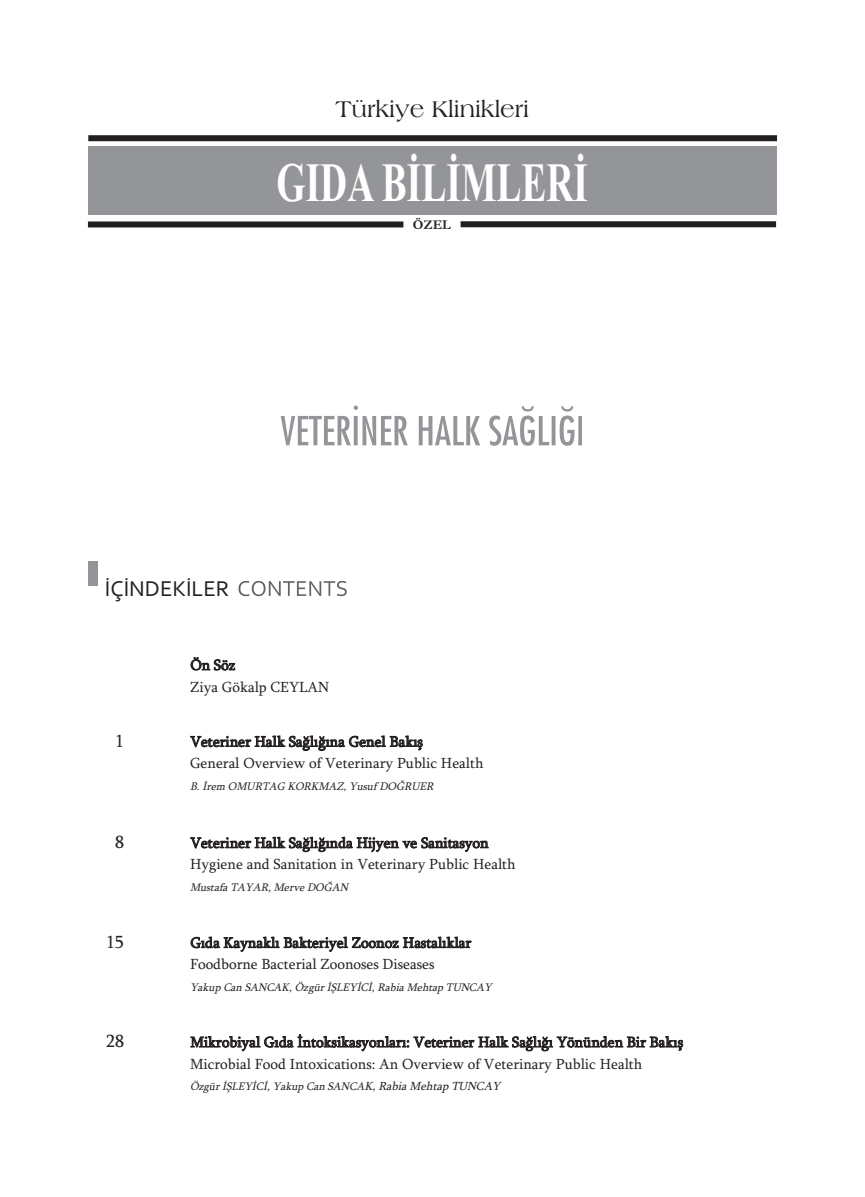
<style>
.page{position:relative;width:865px;height:1197px;background:#fff}
.page>*{position:absolute;margin:0;border:0;box-sizing:border-box;transform-origin:0 0}
.t1{font:700 55.35px "Times New Roman";color:#fff;scale:.68 1}
.t2{font:24px "Americana BT Roman";color:#231f20}
.t3{font:22.5px "Corbel";color:#231f20}
.t4{font:18px "Sylfaen";color:#231f20}
.t5{font:15px/21.6px "Sylfaen";color:#231f20}
.t6{font:700 13.5px "Garamond";color:#231f20}
.t7{font:italic 11.25px "Sylfaen";color:#231f20}
.s1{font-size:12px}
</style>
<div class="page">
<svg style="left:238px;top:581px;width:109px;height:15px"></svg>
<div style="left:88px;top:561px;width:9px;height:25px;background:#939598"></div>
<div style="left:88px;top:147px;width:688px;height:68px;background:#939598"></div>
<div style="left:88px;top:135px;width:689px;height:6px;background:#231f20"></div>
<div style="left:88px;top:221px;width:315px;height:6px;background:#231f20"></div>
<div style="left:460px;top:221px;width:316px;height:6px;background:#231f20"></div>
<svg style="left:281px;top:405px;width:289px;height:40px"></svg>
<h2 class="t2" style="left:335px;top:94px;width:195px">Türkiye Klinikleri</h2>
<h1 class="t1" style="left:276px;top:149px;width:460px">GIDA BİLİMLERİ</h1>
<p class="t6" style="left:413px;top:216px;width:39px">ÖZEL</p>
<h3 class="t3" style="left:105px;top:575px;width:126px">İÇİNDEKİLER</h3>
<p class="t5" style="left:190px;top:654px;width:140px">Ön Söz<br>Ziya Gökalp CEYLAN</p>
<p class="t4" style="left:115px;top:730px;width:10px">1</p>
<p class="t5" style="left:190px;top:730px;width:295px">Veteriner Halk Sağlığına Genel Bakış<br>General Overview of Veterinary Public Health</p>
<p class="t7" style="left:190px;top:779px;width:248px">B. İrem OMURTAG KORKMAZ, Yusuf DOĞRUER</p>
<p class="t4" style="left:115px;top:831px;width:10px">8</p>
<p class="t5" style="left:190px;top:831px;width:327px">Veteriner Halk Sağlığında Hĳyen ve Sanitasyon<br>Hygiene and Sanitation in Veterinary Public Health</p>
<p class="t7" style="left:190px;top:880px;width:162px">Mustafa TAYAR, Merve DOĞAN</p>
<p class="t4" style="left:106px;top:930px;width:19px">15</p>
<p class="t5" style="left:190px;top:931px;width:283px">Gıda Kaynaklı Bakteriyel Zoonoz Hastalıklar<br>Foodborne Bacterial Zoonoses Diseases</p>
<p class="t7" style="left:190px;top:980px;width:306px">Yakup Can SANCAK, Özgür İŞLEYİCİ, Rabia Mehtap TUNCAY</p>
<p class="t4" style="left:106px;top:1030px;width:19px">28</p>
<p class="t5" style="left:190px;top:1030px;width:494px">Mikrobiyal Gıda İntoksikasyonları: Veteriner Halk Sağlığı Yönünden Bir Bakış<br>Microbial Food Intoxications: An Overview of Veterinary Public Health</p>
<p class="t7" style="left:190px;top:1079px;width:315px">Özgür İŞLEYİCİ, Yakup Can SANCA<span class="s1">K, Rabia Mehtap TUNCAY</span></p>
</div>
